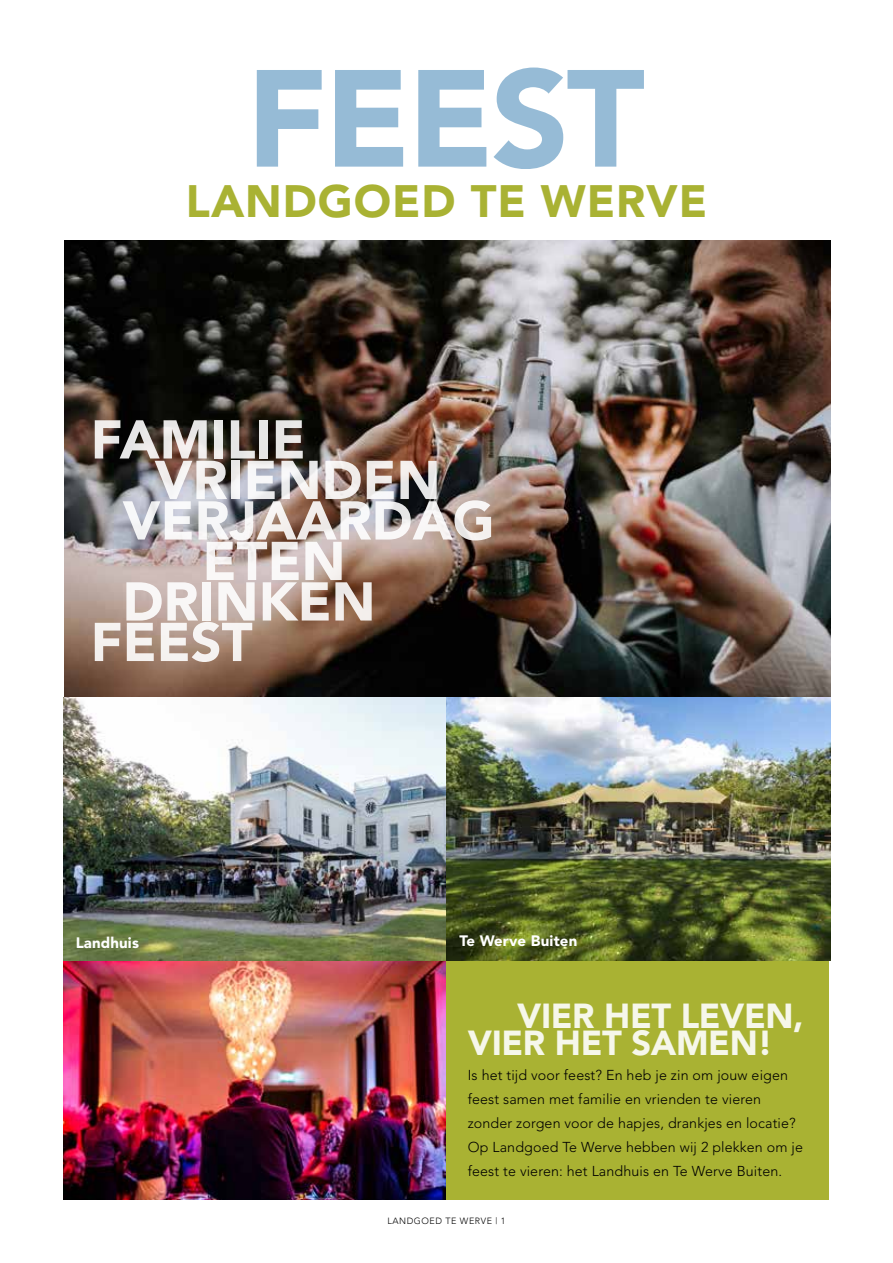
<style>
.page{position:relative;width:893px;height:1263px;background:#fff}
.page>*{position:absolute;margin:0;border:0;box-sizing:border-box;transform-origin:0 0}
.t1{font:900 136.5px "Avenir";letter-spacing:-.02em;color:#8bb4d2}
.t2{font:900 54px "Avenir";color:#fff}
.t3{font:900 45px "Avenir";letter-spacing:.02em;color:#a9b233}
.t4{font:900 34.5px/27px "Avenir";letter-spacing:-.01em;color:#fff}
.t5{font:900 15px "Avenir";letter-spacing:.01em;color:#fff}
.t6{font:300 14.25px/24px "Avenir";letter-spacing:.01em;color:#000}
.t7{font:300 9px "Avenir";letter-spacing:.06em;color:#000}
</style>
<div class="page">
<img style="left:64px;top:240px;width:766px;height:721px">
<img style="left:64px;top:959px;width:382px;height:240px">
<div style="left:446px;top:936px;width:383px;height:263px;background:#a9b233"></div>
<h1 class="t1" style="left:246px;top:37px;width:400px">FEEST</h1>
<h3 class="t3" style="left:186px;top:174px;width:523px">LANDGOED TE WERVE</h3>
<h2 class="t2" style="left:91px;top:407px;width:217px">FAMILIE</h2>
<h2 class="t2" style="left:155px;top:447px;width:288px">VRIENDEN</h2>
<h2 class="t2" style="left:123px;top:488px;width:374px">VERJAARDAG</h2>
<h2 class="t2" style="left:202px;top:528px;width:145px">ETEN</h2>
<h2 class="t2" style="left:123px;top:569px;width:254px">DRINKEN</h2>
<h2 class="t2" style="left:91px;top:609px;width:164px">FEEST</h2>
<p class="t5" style="left:76px;top:933px;width:65px">Landhuis</p>
<p class="t5" style="left:459px;top:932px;width:119px">Te Werve Buiten</p>
<h3 class="t4" style="left:468px;top:1002px;width:337px;text-indent:49px">VIER HET LEVEN,<br>VIER HET SAMEN!</h3>
<p class="t6" style="left:468px;top:1063px;width:337px">Is het tijd voor feest? En heb je zin om jouw eigen feest samen met familie en vrienden te vieren zonder zorgen voor de hapjes, drankjes en locatie?<br>Op Landgoed Te Werve hebben wij 2 plekken om je feest te vieren: het Landhuis en Te Werve Buiten.</p>
<p class="t7" style="left:387px;top:1216px;width:120px">LANDGOED TE WERVE | 1</p>
</div>
